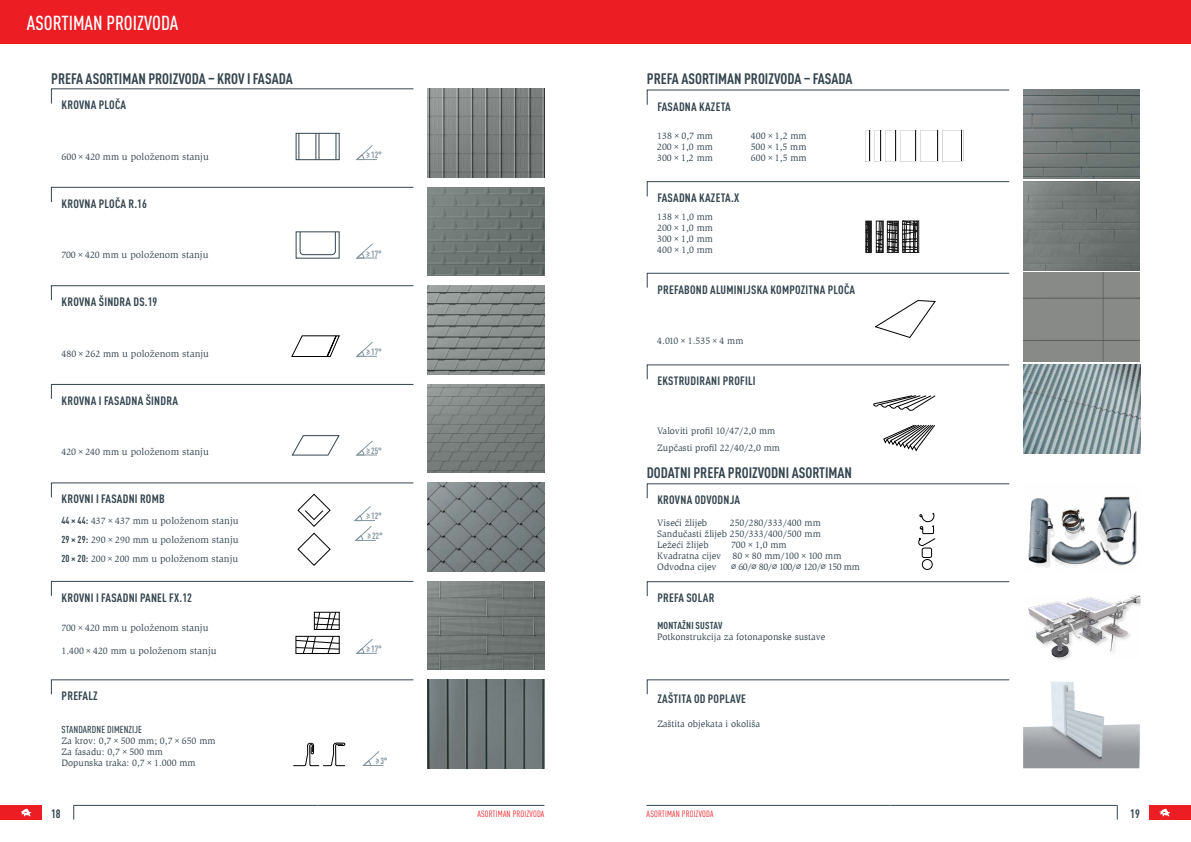
<style>
.page{position:relative;width:1191px;height:842px;background:#fff}
.page>*{position:absolute;margin:0;border:0;box-sizing:border-box;transform-origin:0 0}
.t1{font:500 condensed 20px "DIN Pro";color:#fff}
.t2{font:700 condensed 15px "DIN Pro";color:#34454f}
.t3{font:700 condensed 12px "DIN Pro";letter-spacing:.02em;color:#34454f}
.t4{font:10px/18.9px "ITC Slimbach LTCE";color:#34454f;text-align:justify}
.t5{font:500 condensed 10px "DIN Pro";color:#34454f}
.t6{font:700 condensed 10px "DIN Pro";color:#34454f}
.t7{font:9.5px/11px "Slimbach Pro";color:#34454f;text-align:justify}
.t8{font:9.5px "Slimbach Pro";letter-spacing:-.05em;color:#34454f}
.t9{font:condensed 9px "DIN Pro";letter-spacing:.02em;color:#ed1d24}
.t10{font:700 condensed 9px "DIN Pro";letter-spacing:-.01em;color:#8496a0}
.s1{font-family:"Slimbach Pro";font-size:9.5px}
.s2{font-family:"DIN Pro";font-weight:700;font-stretch:condensed}
.s3{font-family:"STIX General"}
</style>
<div class="page">
<div style="left:0;top:0;width:1191px;height:44px;background:#ed1d24"></div>
<hr style="left:646px;top:805px;width:244px;height:1px;background:#34454f">
<hr style="left:890px;top:805px;width:227px;height:1px;background:#34454f">
<svg style="left:1117px;top:806px;width:1px;height:13px"></svg>
<hr style="left:73px;top:805px;width:244px;height:1px;background:#34454f">
<svg style="left:73px;top:806px;width:1px;height:13px"></svg>
<hr style="left:317px;top:805px;width:227px;height:1px;background:#34454f">
<div style="left:1149px;top:805px;width:42px;height:15px;background:#ed1d24"></div>
<svg style="left:1159px;top:809px;width:11px;height:7px"></svg>
<div style="left:0;top:805px;width:42px;height:15px;background:#ed1d24"></div>
<svg style="left:21px;top:809px;width:10px;height:7px"></svg>
<img style="left:428px;top:89px;width:116px;height:88px">
<div style="left:296px;top:133px;width:43px;height:27px;background:#fff;border:1px solid #34454f"></div>
<svg style="left:299px;top:133px;width:1px;height:27px"></svg>
<svg style="left:316px;top:133px;width:4px;height:27px"></svg>
<svg style="left:336px;top:133px;width:1px;height:27px"></svg>
<svg style="left:355px;top:145px;width:22px;height:15px"></svg>
<img style="left:428px;top:187px;width:116px;height:89px">
<svg style="left:296px;top:232px;width:43px;height:26px"></svg>
<svg style="left:300px;top:231px;width:36px;height:24px"></svg>
<svg style="left:355px;top:243px;width:22px;height:16px"></svg>
<img style="left:428px;top:285px;width:116px;height:89px">
<svg style="left:291px;top:335px;width:48px;height:22px"></svg>
<svg style="left:355px;top:342px;width:22px;height:15px"></svg>
<img style="left:428px;top:384px;width:116px;height:89px">
<svg style="left:291px;top:435px;width:49px;height:21px"></svg>
<svg style="left:355px;top:440px;width:22px;height:16px"></svg>
<img style="left:428px;top:483px;width:116px;height:88px">
<img style="left:428px;top:581px;width:116px;height:89px">
<svg style="left:296px;top:636px;width:44px;height:18px"></svg>
<svg style="left:314px;top:612px;width:25px;height:18px"></svg>
<svg style="left:355px;top:639px;width:22px;height:15px"></svg>
<img style="left:428px;top:680px;width:116px;height:88px">
<svg style="left:293px;top:742px;width:52px;height:24px"></svg>
<svg style="left:362px;top:751px;width:22px;height:15px"></svg>
<svg style="left:51px;top:88px;width:363px;height:16px"></svg>
<svg style="left:51px;top:187px;width:363px;height:16px"></svg>
<svg style="left:51px;top:285px;width:363px;height:16px"></svg>
<svg style="left:51px;top:384px;width:363px;height:15px"></svg>
<svg style="left:51px;top:581px;width:363px;height:15px"></svg>
<svg style="left:51px;top:679px;width:363px;height:16px"></svg>
<svg style="left:51px;top:482px;width:363px;height:84px"></svg>
<img style="left:1023px;top:90px;width:116px;height:88px">
<svg style="left:646px;top:89px;width:364px;height:16px"></svg>
<img style="left:1023px;top:181px;width:116px;height:89px">
<svg style="left:646px;top:181px;width:364px;height:16px"></svg>
<div style="left:1023px;top:273px;width:117px;height:88px;background:#888a87"></div>
<svg style="left:646px;top:273px;width:364px;height:15px"></svg>
<svg style="left:875px;top:300px;width:60px;height:38px"></svg>
<img style="left:1023px;top:364px;width:117px;height:89px">
<img style="left:1028px;top:496px;width:109px;height:71px">
<svg style="left:646px;top:364px;width:364px;height:16px"></svg>
<svg style="left:873px;top:395px;width:62px;height:16px"></svg>
<svg style="left:883px;top:425px;width:52px;height:27px"></svg>
<svg style="left:646px;top:483px;width:364px;height:16px"></svg>
<svg style="left:918px;top:513px;width:17px;height:33px"></svg>
<div style="left:922px;top:548px;width:9px;height:10px;border:1px solid #000;border-radius:2px"></div>
<div style="left:922px;top:559px;width:10px;height:11px;border:1px solid #000;border-radius:50%"></div>
<img style="left:1028px;top:595px;width:111px;height:65px">
<svg style="left:646px;top:581px;width:364px;height:16px"></svg>
<img style="left:1023px;top:683px;width:116px;height:85px">
<svg style="left:646px;top:679px;width:364px;height:16px"></svg>
<svg style="left:865px;top:130px;width:98px;height:31px"></svg>
<hr style="left:895px;top:130px;width:1px;height:31px;background:#1c1c1c">
<svg style="left:865px;top:221px;width:54px;height:32px"></svg>
<h1 class="t1" style="left:27px;top:8px;width:153px">ASORTIMAN PROIZVODA</h1>
<h2 class="t2" style="left:51px;top:68px;width:63px">PREFA ASORTIMAN</h2>
<h2 class="t2" style="left:148px;top:68px;width:8px">PROIZVODA</h2>
<h2 class="t2" style="left:208px;top:68px;width:17px">– KROV</h2>
<h2 class="t2" style="left:247px;top:68px;width:19px">I FASADA</h2>
<p class="t3" style="left:62px;top:96px;width:7px">KROVNA</p>
<p class="t3" style="left:99px;top:96px;width:7px">PLOČA</p>
<p class="t4" style="left:61px;top:147px;width:149px"><span class="s1">600×420 mm</span> u položenom stanju</p>
<p class="t10" style="left:366px;top:148px;width:17px">≥ 12°</p>
<p class="t3" style="left:62px;top:194px;width:7px">KROVNA</p>
<p class="t3" style="left:99px;top:194px;width:6px">PLOČA</p>
<p class="t3" style="left:128px;top:194px;width:20px">R.16</p>
<p class="t4" style="left:61px;top:246px;width:148px"><span class="s1">700×420 mm</span> u položenom stanju</p>
<p class="t10" style="left:366px;top:247px;width:17px">≥ 17°</p>
<p class="t3" style="left:62px;top:293px;width:7px">KROVNA</p>
<p class="t3" style="left:99px;top:293px;width:6px">ŠINDRA</p>
<p class="t3" style="left:133px;top:293px;width:25px">DS.19</p>
<p class="t4" style="left:61px;top:344px;width:149px"><span class="s1">480×262 mm</span> u položenom stanju</p>
<p class="t10" style="left:366px;top:345px;width:17px">≥ 17°</p>
<p class="t3" style="left:62px;top:391px;width:7px">KROVNA</p>
<p class="t3" style="left:99px;top:391px;width:12px">I FASADNA</p>
<p class="t3" style="left:146px;top:391px;width:7px">ŠINDRA</p>
<p class="t4" style="left:61px;top:443px;width:149px"><span class="s1">420×240 mm</span> u položenom stanju</p>
<p class="t10" style="left:366px;top:444px;width:17px">≥ 25°</p>
<p class="t3" style="left:62px;top:490px;width:7px">KROVNI</p>
<p class="t3" style="left:96px;top:490px;width:12px">I FASADNI</p>
<p class="t3" style="left:140px;top:490px;width:26px">ROM B</p>
<p class="t4" style="left:61px;top:511px;width:178px"><span class="s2">44 × 44:</span> <span class="s1">437×437 mm</span> u položenom stanju <span class="s2">29 × 29:</span> <span class="s1">290×290 mm</span> u položenom stanju <span class="s2">20 × 20:</span> <span class="s1">200×200 mm</span> u položenom stanju</p>
<p class="t10" style="left:366px;top:509px;width:17px">≥ 12°</p>
<p class="t10" style="left:367px;top:529px;width:17px">≥ 22°</p>
<p class="t3" style="left:62px;top:589px;width:7px">KROVNI</p>
<p class="t3" style="left:96px;top:589px;width:12px">I FASADNI</p>
<p class="t3" style="left:140px;top:589px;width:7px">PANEL</p>
<p class="t3" style="left:169px;top:589px;width:24px">FX.12</p>
<p class="t4" style="left:61px;top:618px;width:148px"><span class="s1">700×420 mm</span> u položenom stanju</p>
<p class="t4" style="left:61px;top:641px;width:156px"><span class="s1">1.400×420 mm</span> u položenom stanju</p>
<p class="t10" style="left:366px;top:642px;width:17px">≥ 17°</p>
<p class="t3" style="left:62px;top:687px;width:38px">PREFALZ</p>
<p class="t5" style="left:62px;top:722px;width:6px">STANDARDNE</p>
<p class="t5" style="left:107px;top:722px;width:5px">DIMENZIJE</p>
<p class="t7" style="left:61px;top:735px;width:155px;text-align:left">Za krov: 0,7×500 mm; 0,7×650 mm<br>Za fasadu: 0,7×500 mm<br>Dopunska traka: 0,7×1.000 mm</p>
<p class="t10" style="left:376px;top:754px;width:13px">≥3°</p>
<h2 class="t2" style="left:647px;top:68px;width:63px">PREFA ASORTIMAN</h2>
<h2 class="t2" style="left:744px;top:68px;width:8px">PROIZVODA</h2>
<h2 class="t2" style="left:803px;top:68px;width:22px">– FASAD</h2>
<h2 class="t2" style="left:845px;top:68px;width:9px">A</h2>
<p class="t3" style="left:657px;top:97px;width:7px">FASADNA</p>
<p class="t3" style="left:699px;top:97px;width:7px">KAZETA</p>
<p class="t7" style="left:657px;top:130px;width:57px">138×0,7 mm 200×1,0 mm 300×1,2 mm</p>
<p class="t7" style="left:751px;top:130px;width:57px">400×1,2 mm 500×1,5 mm 600×1,5 mm</p>
<p class="t3" style="left:657px;top:189px;width:7px">FASADNA</p>
<p class="t3" style="left:699px;top:189px;width:7px">KAZETA</p>
<p class="t3" style="left:731px;top:189px;width:10px">.X</p>
<p class="t7" style="left:657px;top:211px;width:57px">138×1,0 mm 200×1,0 mm 300×1,0 mm 400×1,0 mm</p>
<p class="t3" style="left:657px;top:280px;width:199px">PREFABOND ALUMINIJSKA KOMPOZITNA PLOČA</p>
<p class="t7" style="left:657px;top:336px;width:88px">4.010×1.535×4 mm</p>
<p class="t3" style="left:657px;top:372px;width:100px">EKSTRUDIRANI PROFILI</p>
<p class="t7" style="left:657px;top:422px;width:124px;line-height:16.7px">Valoviti profil 10/47/2,0 mm<br>Zupčasti profil 22/40/2,0 mm</p>
<h2 class="t2" style="left:646px;top:462px;width:207px">DODATNI PREFA PROIZVODNI ASORTIMAN</h2>
<p class="t3" style="left:657px;top:491px;width:84px">KROVNA ODVODNJA</p>
<p class="t7" style="left:657px;top:517px;width:51px">Viseći žlijeb</p>
<p class="t7" style="left:657px;top:517px;width:165px;text-indent:72px">250/280/333/400 mm Sandučasti žlijeb 250/333/400/500 mm Ležeći žlijeb</p>
<p class="t7" style="left:657px;top:539px;width:186px;text-align:left;text-indent:74px">700×1,0 mm<br>Kvadratna cijev 80×80 mm/100×100 mm<br>Odvodna cijev</p>
<p class="t8" style="left:731px;top:561px;width:131px"><span class="s3">⌀</span> 60/<span class="s3">⌀</span> 80/<span class="s3">⌀</span> 100/<span class="s3">⌀</span> 120/<span class="s3">⌀</span> 150 mm</p>
<p class="t3" style="left:657px;top:589px;width:59px">PREFA SOLAR</p>
<p class="t6" style="left:657px;top:617px;width:6px">MONTA</p>
<p class="t6" style="left:682px;top:617px;width:19px">ŽNI SUSTAV</p>
<p class="t7" style="left:657px;top:631px;width:169px">Potkonstrukcija za fotonaponske sustave</p>
<p class="t3" style="left:657px;top:690px;width:6px">ZAŠTITA</p>
<p class="t3" style="left:694px;top:690px;width:21px">OD POPLAVE</p>
<p class="t7" style="left:657px;top:719px;width:104px">Zaštita objekata i okoliša</p>
<p class="t3" style="left:51px;top:804px;width:11px">18</p>
<p class="t9" style="left:477px;top:807px;width:68px">ASORTIMAN PROIZVODA</p>
<p class="t9" style="left:646px;top:807px;width:68px">ASORTIMAN PROIZVODA</p>
<p class="t3" style="left:1130px;top:804px;width:11px">19</p>
</div>
